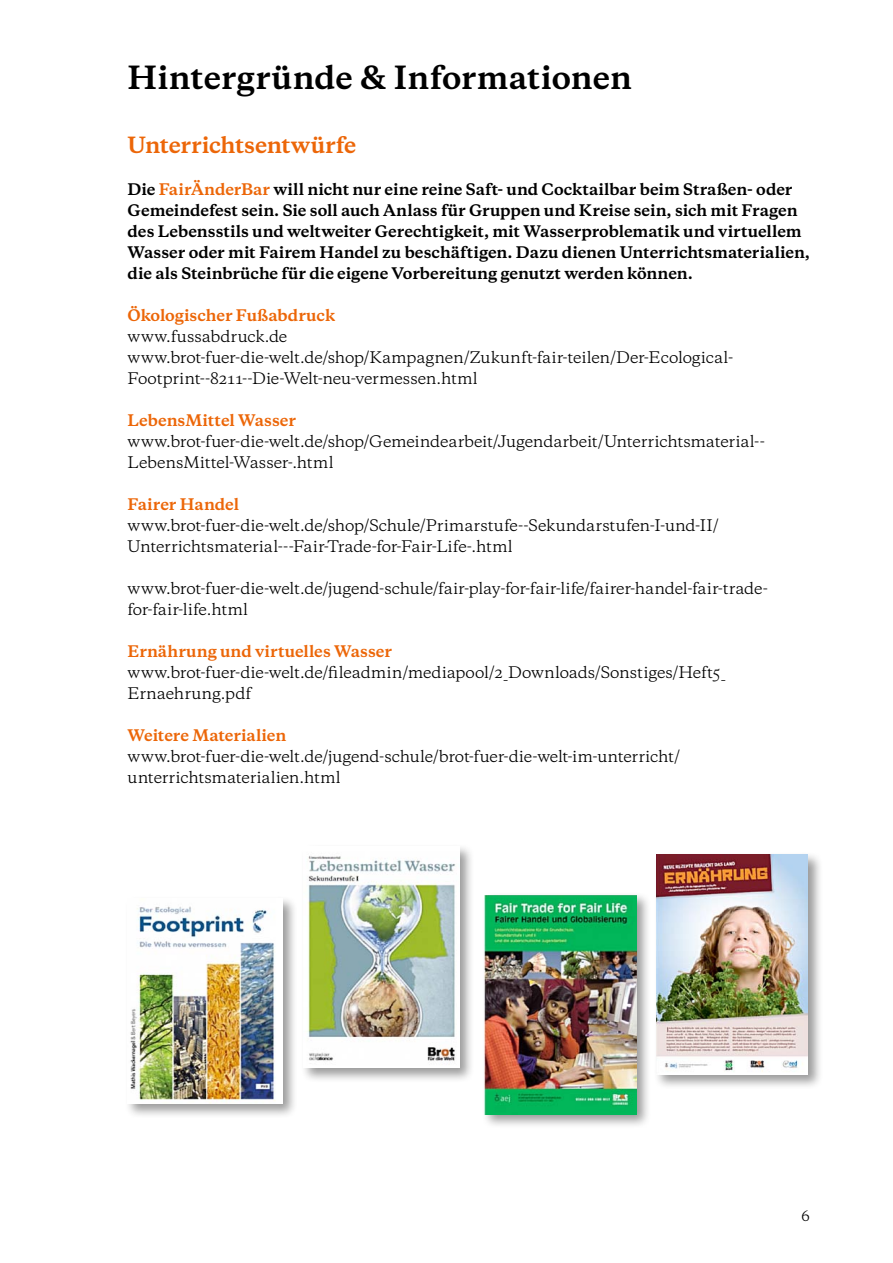
<style>
.page{position:relative;width:893px;height:1263px;background:#fff}
.page>*{position:absolute;margin:0;border:0;box-sizing:border-box;transform-origin:0 0}
.t1{font:700 30px "Galaxie Copernicus";letter-spacing:.005em;color:#000}
.t2{font:700 21px "Galaxie Copernicus";letter-spacing:-.015em;color:#ec6608}
.t3{font:15px/21px "Galaxie Copernicus";letter-spacing:-.015em;color:#000}
.t4{font:700 15px/21px "Galaxie Copernicus";letter-spacing:-.005em;color:#000}
.t5{font:700 15px "Galaxie Copernicus";color:#ec6608}
.t6{font:13.5px "Galaxie Copernicus";color:#000}
.s1{color:#ec6608}
</style>
<div class="page">
<div style="left:125px;top:896px;width:172px;height:222px;background:#000;opacity:.4"></div>
<img style="left:128px;top:899px;width:154px;height:204px">
<div style="left:300px;top:843px;width:175px;height:240px;background:#000;opacity:.4"></div>
<img style="left:303px;top:846px;width:157px;height:222px">
<div style="left:482px;top:892px;width:169px;height:237px;background:#000;opacity:.4"></div>
<img style="left:485px;top:895px;width:151px;height:219px">
<div style="left:653px;top:852px;width:170px;height:237px;background:#000;opacity:.4"></div>
<img style="left:656px;top:855px;width:152px;height:219px">
<h1 class="t1" style="left:128px;top:58px;width:506px">Hintergründe &amp; Informationen</h1>
<h2 class="t2" style="left:128px;top:131px;width:230px">Unterrichtsentwürfe</h2>
<p class="t4" style="left:128px;top:179px;width:684px">Die <span class="s1">FairÄnderBar</span> will nicht nur eine reine Saft- und Cocktailbar beim Straßen- oder Gemeindefest sein. Sie soll auch Anlass für Gruppen und Kreise sein, sich mit Fragen des Lebensstils und weltweiter Gerechtigkeit, mit Wasserproblematik und virtuellem Wasser oder mit Fairem Handel zu beschäftigen. Dazu dienen Unterrichtsmaterialien, die als Steinbrüche für die eigene Vorbereitung genutzt werden können.</p>
<p class="t5" style="left:128px;top:305px;width:209px">Ökologischer Fußabdruck</p>
<p class="t3" style="left:128px;top:326px;width:607px">www.fussabdruck.de www.brot-fuer-die-welt.de/shop/Kampagnen/Zukunft-fair-teilen/Der-Ecological-<br>Footprint--8211--Die-Welt-neu-vermessen.html</p>
<p class="t5" style="left:128px;top:410px;width:170px">LebensMittel Wasser</p>
<p class="t3" style="left:128px;top:431px;width:639px">www.brot-fuer-die-welt.de/shop/Gemeindearbeit/Jugendarbeit/Unterrichtsmaterial--<br>LebensMittel-Wasser-.html</p>
<p class="t5" style="left:128px;top:494px;width:113px">Fairer Handel</p>
<p class="t3" style="left:128px;top:515px;width:593px">www.brot-fuer-die-welt.de/shop/Schule/Primarstufe--Sekundarstufen-I-und-II/<br>Unterrichtsmaterial---Fair-Trade-for-Fair-Life-.html</p>
<p class="t3" style="left:128px;top:578px;width:642px">www.brot-fuer-die-welt.de/jugend-schule/fair-play-for-fair-life/fairer-handel-fair-trade&shy;for-fair-life.html</p>
<p class="t5" style="left:128px;top:641px;width:266px">Ernährung und virtuelles Wasser</p>
<p class="t3" style="left:128px;top:662px;width:600px">www.brot-fuer-die-welt.de/fileadmin/mediapool/2_Downloads/Sonstiges/Heft5_<br>Ernaehrung.pdf</p>
<p class="t5" style="left:128px;top:725px;width:160px">Weitere Materialien</p>
<p class="t3" style="left:128px;top:746px;width:554px">www.brot-fuer-die-welt.de/jugend-schule/brot-fuer-die-welt-im-unterricht/ unterrichtsmaterialien.html</p>
<p class="t6" style="left:801px;top:1206px;width:10px">6</p>
</div>
